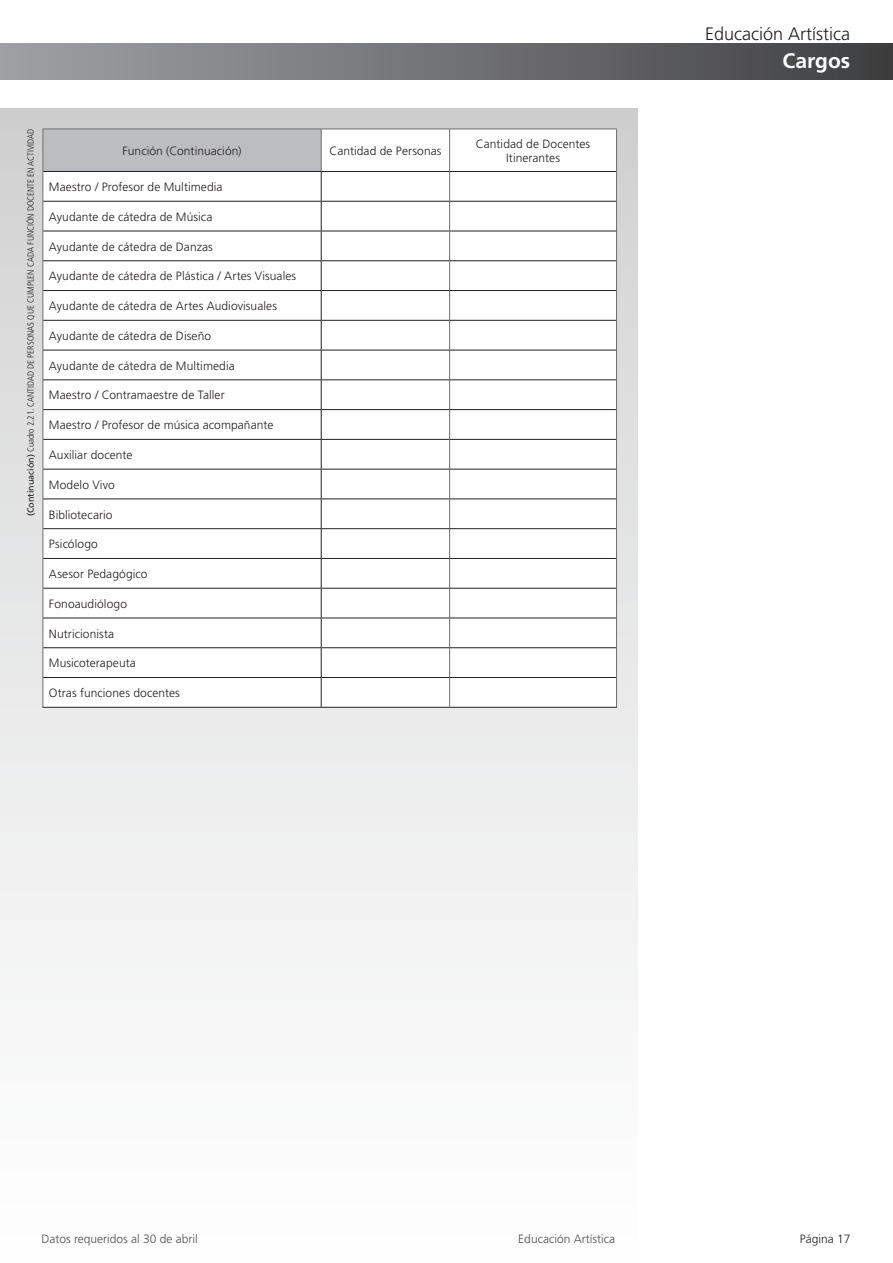
<style>
.page{position:relative;width:893px;height:1263px;background:#fff}
.page>*{position:absolute;margin:0;border:0;box-sizing:border-box;transform-origin:0 0}
.t1{font:700 21px "Frutiger";color:#fff}
.t2{font:300 18px "Frutiger";color:#231f20}
.titulo-nivel3{font:300 12px "Frutiger";letter-spacing:.005em;color:#231f20}
.titulo-nivel2{font:300 12px/14.4px "Frutiger";letter-spacing:.005em;color:#231f20;text-align:center}
.ADVERTENCIA{font:300 condensed 9px "Frutiger";color:#231f20}
.s1{font-weight:400;font-stretch:normal}
</style>
<div class="page">
<svg style="left:0;top:108px;width:1px;height:871px"></svg>
<div style="left:0;top:44px;width:893px;height:36px;background:linear-gradient(to right,#a0a2a6,#404142)"></div>
<hr style="left:0;top:44px;width:1px;height:36px;background:#9fa0a4">
<div style="left:1px;top:108px;width:637px;height:1155px;background:linear-gradient(to bottom,#d0d0d1,#fff)"></div>
<svg style="left:44px;top:130px;width:572px;height:577px"></svg>
<hr style="left:43px;top:129px;width:1px;height:42px;background:#6c6d70">
<hr style="left:43px;top:129px;width:278px;height:1px;background:#6c6d70">
<hr style="left:321px;top:129px;width:1px;height:42px;background:#6c6d70">
<hr style="left:43px;top:171px;width:278px;height:1px;background:#231f20">
<hr style="left:321px;top:129px;width:129px;height:1px;background:#6c6d70">
<hr style="left:449px;top:129px;width:1px;height:42px;background:#6c6d70">
<hr style="left:450px;top:129px;width:167px;height:1px;background:#6c6d70">
<hr style="left:616px;top:129px;width:1px;height:42px;background:#6c6d70">
<hr style="left:43px;top:171px;width:1px;height:30px;background:#6c6d70">
<hr style="left:43px;top:201px;width:1px;height:30px;background:#6c6d70">
<hr style="left:43px;top:231px;width:1px;height:30px;background:#6c6d70">
<hr style="left:43px;top:261px;width:1px;height:30px;background:#6c6d70">
<svg style="left:43px;top:291px;width:1px;height:29px"></svg>
<hr style="left:43px;top:320px;width:1px;height:30px;background:#6c6d70">
<hr style="left:43px;top:350px;width:1px;height:30px;background:#6c6d70">
<hr style="left:43px;top:380px;width:1px;height:30px;background:#6c6d70">
<svg style="left:43px;top:410px;width:1px;height:29px"></svg>
<hr style="left:43px;top:439px;width:1px;height:30px;background:#6c6d70">
<hr style="left:43px;top:469px;width:1px;height:30px;background:#6c6d70">
<hr style="left:43px;top:499px;width:1px;height:30px;background:#6c6d70">
<svg style="left:43px;top:529px;width:1px;height:29px"></svg>
<hr style="left:43px;top:558px;width:1px;height:30px;background:#6c6d70">
<hr style="left:43px;top:588px;width:1px;height:30px;background:#6c6d70">
<hr style="left:43px;top:618px;width:1px;height:30px;background:#6c6d70">
<svg style="left:43px;top:648px;width:1px;height:29px"></svg>
<hr style="left:43px;top:677px;width:1px;height:30px;background:#6c6d70">
<hr style="left:43px;top:201px;width:278px;height:1px;background:#231f20">
<hr style="left:43px;top:231px;width:278px;height:1px;background:#231f20">
<hr style="left:43px;top:260px;width:278px;height:1px;background:#231f20">
<hr style="left:43px;top:290px;width:278px;height:1px;background:#231f20">
<hr style="left:43px;top:320px;width:278px;height:1px;background:#231f20">
<hr style="left:43px;top:350px;width:278px;height:1px;background:#231f20">
<hr style="left:43px;top:379px;width:278px;height:1px;background:#231f20">
<hr style="left:43px;top:409px;width:278px;height:1px;background:#231f20">
<hr style="left:43px;top:439px;width:278px;height:1px;background:#231f20">
<hr style="left:43px;top:469px;width:278px;height:1px;background:#231f20">
<hr style="left:43px;top:498px;width:278px;height:1px;background:#231f20">
<hr style="left:43px;top:528px;width:278px;height:1px;background:#231f20">
<hr style="left:43px;top:558px;width:278px;height:1px;background:#231f20">
<hr style="left:43px;top:588px;width:278px;height:1px;background:#231f20">
<hr style="left:43px;top:618px;width:278px;height:1px;background:#231f20">
<hr style="left:43px;top:647px;width:278px;height:1px;background:#231f20">
<hr style="left:43px;top:677px;width:278px;height:1px;background:#231f20">
<hr style="left:43px;top:707px;width:278px;height:1px;background:#231f20">
<svg style="left:321px;top:172px;width:1px;height:535px"></svg>
<hr style="left:321px;top:171px;width:129px;height:1px;background:#231f20">
<hr style="left:321px;top:201px;width:129px;height:1px;background:#231f20">
<hr style="left:321px;top:231px;width:129px;height:1px;background:#231f20">
<hr style="left:321px;top:260px;width:129px;height:1px;background:#231f20">
<hr style="left:321px;top:290px;width:129px;height:1px;background:#231f20">
<hr style="left:321px;top:320px;width:129px;height:1px;background:#231f20">
<hr style="left:321px;top:350px;width:129px;height:1px;background:#231f20">
<hr style="left:321px;top:379px;width:129px;height:1px;background:#231f20">
<hr style="left:321px;top:409px;width:129px;height:1px;background:#231f20">
<hr style="left:321px;top:439px;width:129px;height:1px;background:#231f20">
<hr style="left:321px;top:469px;width:129px;height:1px;background:#231f20">
<hr style="left:321px;top:498px;width:129px;height:1px;background:#231f20">
<hr style="left:321px;top:528px;width:129px;height:1px;background:#231f20">
<hr style="left:321px;top:558px;width:129px;height:1px;background:#231f20">
<hr style="left:321px;top:588px;width:129px;height:1px;background:#231f20">
<hr style="left:321px;top:618px;width:129px;height:1px;background:#231f20">
<hr style="left:321px;top:647px;width:129px;height:1px;background:#231f20">
<hr style="left:321px;top:677px;width:129px;height:1px;background:#231f20">
<hr style="left:321px;top:707px;width:129px;height:1px;background:#231f20">
<svg style="left:449px;top:172px;width:1px;height:535px"></svg>
<hr style="left:450px;top:171px;width:166px;height:1px;background:#231f20">
<hr style="left:616px;top:171px;width:1px;height:30px;background:#6c6d70">
<hr style="left:616px;top:201px;width:1px;height:30px;background:#6c6d70">
<hr style="left:616px;top:231px;width:1px;height:30px;background:#6c6d70">
<hr style="left:616px;top:261px;width:1px;height:30px;background:#6c6d70">
<svg style="left:616px;top:291px;width:1px;height:29px"></svg>
<hr style="left:616px;top:320px;width:1px;height:30px;background:#6c6d70">
<hr style="left:616px;top:350px;width:1px;height:30px;background:#6c6d70">
<hr style="left:616px;top:380px;width:1px;height:30px;background:#6c6d70">
<svg style="left:616px;top:410px;width:1px;height:29px"></svg>
<hr style="left:616px;top:439px;width:1px;height:30px;background:#6c6d70">
<hr style="left:616px;top:469px;width:1px;height:30px;background:#6c6d70">
<hr style="left:616px;top:499px;width:1px;height:30px;background:#6c6d70">
<svg style="left:616px;top:529px;width:1px;height:29px"></svg>
<hr style="left:616px;top:558px;width:1px;height:30px;background:#6c6d70">
<hr style="left:616px;top:588px;width:1px;height:30px;background:#6c6d70">
<hr style="left:616px;top:618px;width:1px;height:30px;background:#6c6d70">
<svg style="left:616px;top:648px;width:1px;height:29px"></svg>
<hr style="left:616px;top:677px;width:1px;height:30px;background:#6c6d70">
<hr style="left:450px;top:201px;width:166px;height:1px;background:#231f20">
<hr style="left:450px;top:231px;width:166px;height:1px;background:#231f20">
<hr style="left:450px;top:260px;width:166px;height:1px;background:#231f20">
<hr style="left:450px;top:290px;width:166px;height:1px;background:#231f20">
<hr style="left:450px;top:320px;width:166px;height:1px;background:#231f20">
<hr style="left:450px;top:350px;width:166px;height:1px;background:#231f20">
<hr style="left:450px;top:379px;width:166px;height:1px;background:#231f20">
<hr style="left:450px;top:409px;width:166px;height:1px;background:#231f20">
<hr style="left:450px;top:439px;width:166px;height:1px;background:#231f20">
<hr style="left:450px;top:469px;width:166px;height:1px;background:#231f20">
<hr style="left:450px;top:498px;width:166px;height:1px;background:#231f20">
<hr style="left:450px;top:528px;width:166px;height:1px;background:#231f20">
<hr style="left:450px;top:558px;width:166px;height:1px;background:#231f20">
<hr style="left:450px;top:588px;width:166px;height:1px;background:#231f20">
<hr style="left:450px;top:618px;width:166px;height:1px;background:#231f20">
<hr style="left:450px;top:647px;width:166px;height:1px;background:#231f20">
<hr style="left:450px;top:677px;width:166px;height:1px;background:#231f20">
<hr style="left:450px;top:707px;width:167px;height:1px;background:#231f20">
<h2 class="t2" style="left:705px;top:23px;width:146px">Educación Artística</h2>
<p class="ADVERTENCIA" style="left:26px;top:516px;width:389px;rotate:-90deg"><span class="s1">(Continuación)</span> Cuadro 2.21. CANTIDAD DE PERSONAS QUE CUMPLEN CADA FUNCIÓN DOCENTE EN ACTIVIDAD</p>
<p class="titulo-nivel2" style="left:123px;top:143px;width:121px">Función (Continuación)</p>
<p class="titulo-nivel2" style="left:329px;top:143px;width:113px">Cantidad de Personas</p>
<p class="titulo-nivel2" style="left:476px;top:136px;width:116px">Cantidad de Docentes<br>Itinerantes</p>
<p class="titulo-nivel3" style="left:49px;top:180px;width:175px">Maestro / Profesor de Multimedia</p>
<p class="titulo-nivel3" style="left:49px;top:210px;width:165px">Ayudante de cátedra de Música</p>
<p class="titulo-nivel3" style="left:49px;top:240px;width:166px">Ayudante de cátedra de Danzas</p>
<p class="titulo-nivel3" style="left:49px;top:269px;width:249px">Ayudante de cátedra de Plástica / Artes Visuales</p>
<p class="titulo-nivel3" style="left:49px;top:299px;width:230px">Ayudante de cátedra de Artes Audiovisuales</p>
<p class="titulo-nivel3" style="left:49px;top:329px;width:164px">Ayudante de cátedra de Diseño</p>
<p class="titulo-nivel3" style="left:49px;top:359px;width:187px">Ayudante de cátedra de Multimedia</p>
<p class="titulo-nivel3" style="left:49px;top:388px;width:177px">Maestro / Contramaestre de Taller</p>
<p class="titulo-nivel3" style="left:49px;top:418px;width:226px">Maestro / Profesor de música acompañante</p>
<p class="titulo-nivel3" style="left:49px;top:448px;width:85px">Auxiliar docente</p>
<p class="titulo-nivel3" style="left:49px;top:478px;width:67px">Modelo Vivo</p>
<p class="titulo-nivel3" style="left:49px;top:507px;width:65px">Bibliotecario</p>
<p class="titulo-nivel3" style="left:49px;top:537px;width:51px">Psicólogo</p>
<p class="titulo-nivel3" style="left:49px;top:567px;width:100px">Asesor Pedagógico</p>
<p class="titulo-nivel3" style="left:49px;top:597px;width:80px">Fonoaudiólogo</p>
<p class="titulo-nivel3" style="left:49px;top:626px;width:67px">Nutricionista</p>
<p class="titulo-nivel3" style="left:49px;top:656px;width:89px">Musicoterapeuta</p>
<p class="titulo-nivel3" style="left:49px;top:686px;width:133px">Otras funciones docentes</p>
<p class="t1" style="left:782px;top:49px;width:69px">Cargos</p>
<p class="titulo-nivel3" style="left:41px;top:1232px;width:158px">Datos requeridos al 30 de abril</p>
<p class="titulo-nivel3" style="left:800px;top:1232px;width:52px">Página 17</p>
<p class="titulo-nivel3" style="left:518px;top:1232px;width:98px">Educación Artística</p>
</div>
